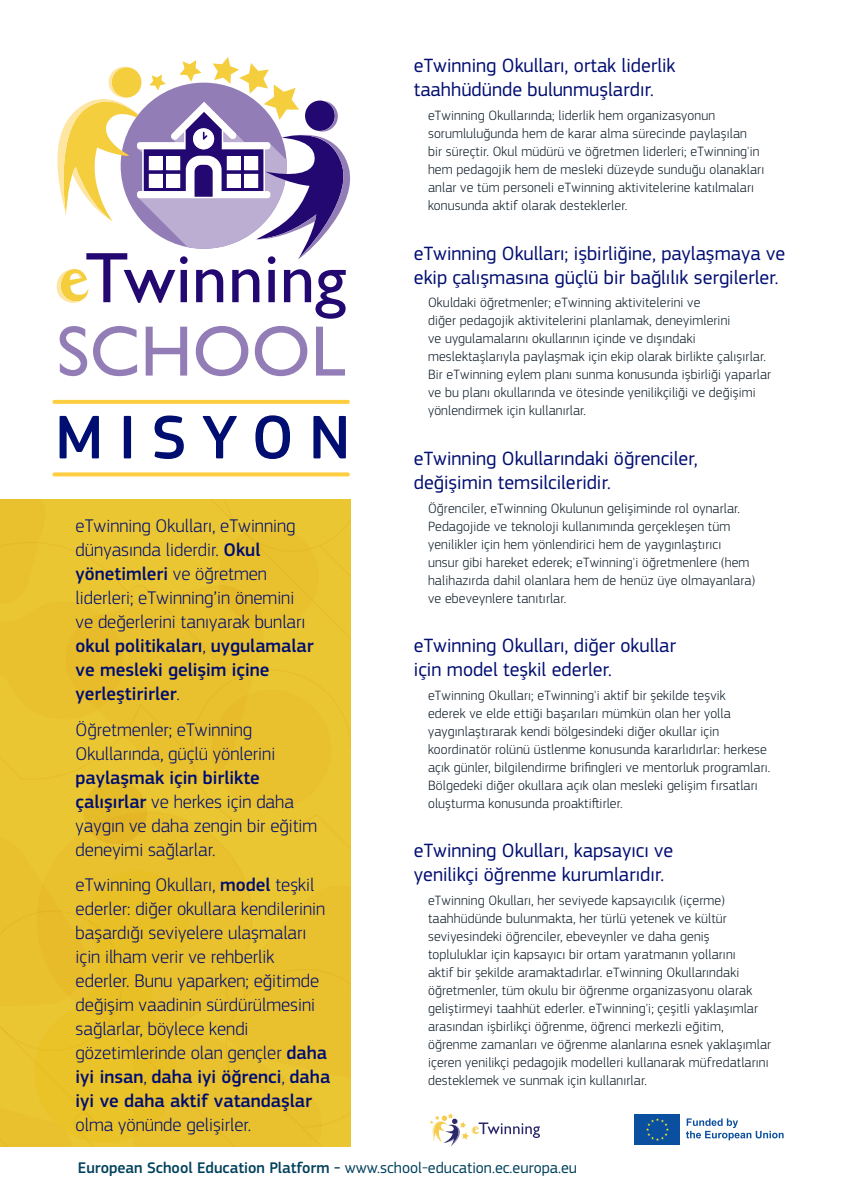
<style>
.page{position:relative;width:842px;height:1191px;background:#fff}
.page>*{position:absolute;margin:0;border:0;box-sizing:border-box;transform-origin:0 0}
.t1{font:500 64px "EC Square Sans Pro";letter-spacing:.235em;color:#000d71}
.titles{font:20px/24px "EC Square Sans Pro";color:#000d71}
.Intro{font:300 19px/24px "EC Square Sans Pro";color:#000d71}
.t2{font:16px "EC Square Sans Pro";color:#00405c}
.t3{font:300 14px/18px "EC Square Sans Pro";letter-spacing:.01em;color:#0e1c28}
.s1{font-weight:500}
</style>
<div class="page">
<svg style="left:430px;top:1113px;width:110px;height:33px"></svg>
<svg style="left:634px;top:1114px;width:46px;height:31px"></svg>
<div style="left:635px;top:1114px;width:45px;height:30px;background:#0b50a0"></div>
<svg style="left:646px;top:1118px;width:23px;height:22px"></svg>
<svg style="left:686px;top:1118px;width:98px;height:22px"></svg>
<img style="left:0;top:499px;width:350px;height:647px">
<svg style="left:57px;top:57px;width:293px;height:262px"></svg>
<svg style="left:60px;top:326px;width:27px;height:50px"></svg>
<svg style="left:93px;top:326px;width:44px;height:50px"></svg>
<svg style="left:146px;top:327px;width:41px;height:48px"></svg>
<svg style="left:196px;top:326px;width:52px;height:50px"></svg>
<svg style="left:255px;top:326px;width:52px;height:50px"></svg>
<svg style="left:316px;top:327px;width:29px;height:48px"></svg>
<svg style="left:54px;top:472px;width:294px;height:4px"></svg>
<svg style="left:54px;top:400px;width:294px;height:4px"></svg>
<p class="t1" style="left:55px;top:400px;width:297px">MISYON</p>
<p class="Intro" style="left:76px;top:514px;width:240px">eTwinning Okulları, eTwinning dünyasında liderdir. <span class="s1">Okul yönetimleri</span> ve öğretmen liderleri; eTwinning’in önemini ve değerlerini tanıyarak bunları <span class="s1">okul politikaları</span>, <span class="s1">uygulamalar ve mesleki gelişim içine yerleştirirler</span>.</p>
<p class="Intro" style="left:76px;top:717px;width:243px">Öğretmenler; eTwinning<br>Okullarında, güçlü yönlerini <span class="s1">paylaşmak için birlikte çalışırlar</span> ve herkes için daha yaygın ve daha zengin bir eğitim deneyimi sağlarlar.</p>
<p class="Intro" style="left:76px;top:872px;width:256px">eTwinning Okulları, <span class="s1">model</span> teşkil ederler: diğer okullara kendilerinin başardığı seviyelere ulaşmaları için ilham verir ve rehberlik ederler. Bunu yaparken; eğitimde değişim vaadinin sürdürülmesini sağlarlar, böylece kendi gözetimlerinde olan gençler <span class="s1">daha iyi insan</span>, <span class="s1">daha iyi öğrenci</span>, <span class="s1">daha iyi ve daha aktif vatandaşlar </span>olma yönünde gelişirler.</p>
<p class="titles" style="left:414px;top:54px;width:263px">eTwinning Okulları, ortak liderlik taahhüdünde bulunmuşlardır.</p>
<p class="t3" style="left:428px;top:106px;width:338px">eTwinning Okullarında; liderlik hem organizasyonun sorumluluğunda hem de karar alma sürecinde paylaşılan bir süreçtir. Okul müdürü ve öğretmen liderleri; eTwinning'in hem pedagojik hem de mesleki düzeyde sunduğu olanakları anlar ve tüm personeli eTwinning aktivitelerine katılmaları konusunda aktif olarak desteklerler.</p>
<p class="titles" style="left:414px;top:241px;width:373px">eTwinning Okulları; işbirliğine, paylaşmaya ve ekip çalışmasına güçlü bir bağlılık sergilerler.</p>
<p class="t3" style="left:428px;top:293px;width:344px">Okuldaki öğretmenler; eTwinning aktivitelerini ve<br>diğer pedagojik aktivitelerini planlamak, deneyimlerini<br>ve uygulamalarını okullarının içinde ve dışındaki meslektaşlarıyla paylaşmak için ekip olarak birlikte çalışırlar.<br>Bir eTwinning eylem planı sunma konusunda işbirliği yaparlar ve bu planı okullarında ve ötesinde yenilikçiliği ve değişimi yönlendirmek için kullanırlar.</p>
<p class="titles" style="left:414px;top:446px;width:285px">eTwinning Okullarındaki öğrenciler, değişimin temsilcileridir.</p>
<p class="t3" style="left:428px;top:499px;width:329px">Öğrenciler, eTwinning Okulunun gelişiminde rol oynarlar.<br>Pedagojide ve teknoloji kullanımında gerçekleşen tüm yenilikler için hem yönlendirici hem de yaygınlaştırıcı unsur gibi hareket ederek; eTwinning'i öğretmenlere (hem halihazırda dahil olanlara hem de henüz üye olmayanlara) ve ebeveynlere tanıtırlar.</p>
<p class="titles" style="left:414px;top:633px;width:264px">eTwinning Okulları, diğer okullar için model teşkil ederler.</p>
<p class="t3" style="left:428px;top:686px;width:344px">eTwinning Okulları; eTwinning'i aktif bir şekilde teşvik<br>ederek ve elde ettiği başarıları mümkün olan her yolla yaygınlaştırarak kendi bölgesindeki diğer okullar için koordinatör rolünü üstlenme konusunda kararlıdırlar: herkese açık günler, bilgilendirme brifingleri ve mentorluk programları.<br>Bölgedeki diğer okullara açık olan mesleki gelişim fırsatları oluşturma konusunda proaktiftirler.</p>
<p class="titles" style="left:414px;top:839px;width:261px">eTwinning Okulları, kapsayıcı ve yenilikçi öğrenme kurumlarıdır.</p>
<p class="t3" style="left:428px;top:891px;width:345px">eTwinning Okulları, her seviyede kapsayıcılık (içerme) taahhüdünde bulunmakta, her türlü yetenek ve kültür seviyesindeki öğrenciler, ebeveynler ve daha geniş topluluklar için kapsayıcı bir ortam yaratmanın yollarını<br>aktif bir şekilde aramaktadırlar. eTwinning Okullarındaki öğretmenler, tüm okulu bir öğrenme organizasyonu olarak geliştirmeyi taahhüt ederler. eTwinning'i; çeşitli yaklaşımlar arasından işbirlikçi öğrenme, öğrenci merkezli eğitim, öğrenme zamanları ve öğrenme alanlarına esnek yaklaşımlar içeren yenilikçi pedagojik modelleri kullanarak müfredatlarını desteklemek ve sunmak için kullanırlar.</p>
<p class="t2" style="left:78px;top:1158px;width:501px"><span class="s1">European School Education Platform -</span> www.school-education.ec.europa.eu</p>
</div>
